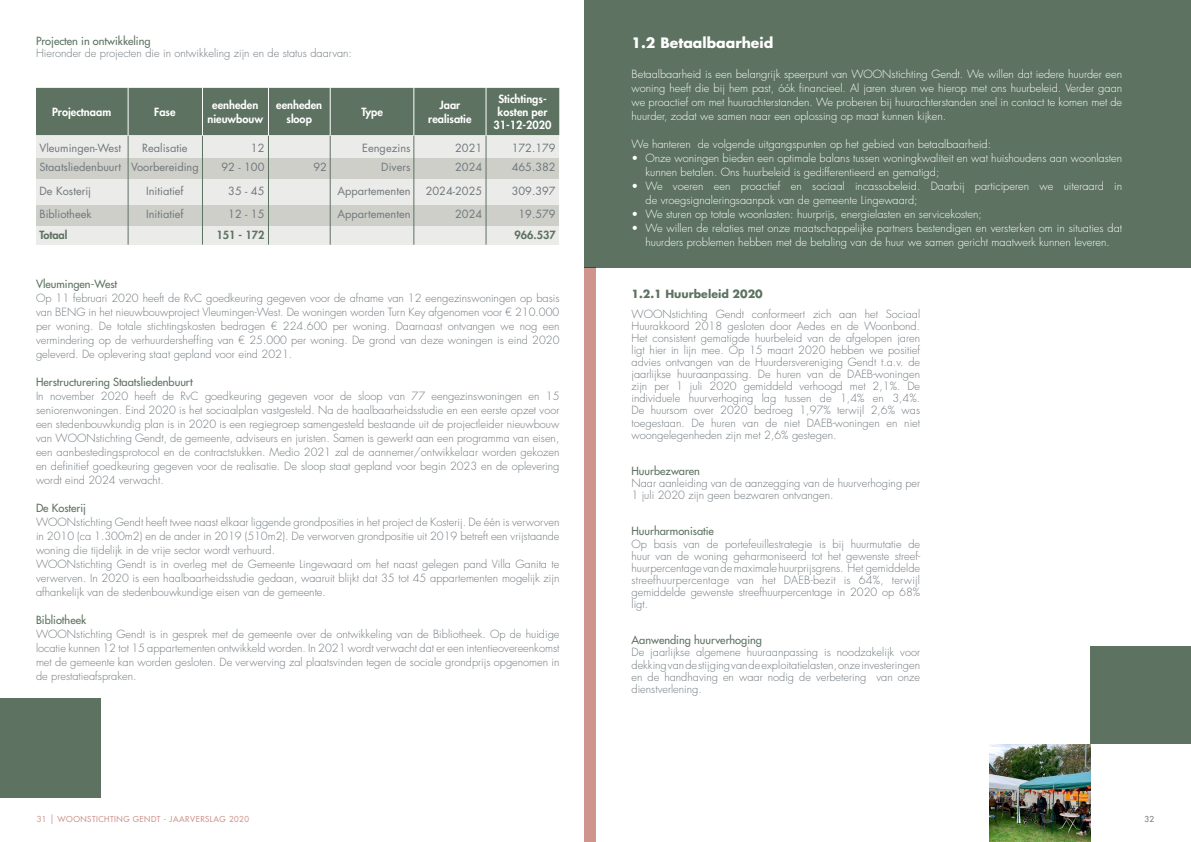
<style>
.page{position:relative;width:1191px;height:842px;background:#fff}
.page>*{position:absolute;margin:0;border:0;box-sizing:border-box;transform-origin:0 0}
.t1{font:700 14px "Futura Std";color:#fff}
.t2{font:300 11px/12.1px "Futura Std";color:#70787d;text-align:justify}
.t3{font:300 11px/14px "Futura Std";color:#fff}
.t4{font:11px "Futura Std";color:#70787d}
.t5{font:500 11px "Futura Std";color:#5d7261}
.t6{font:800 11px/13.2px "Futura Std";color:#fff;text-align:center}
.t7{font:800 11px "Futura Std";color:#5d7261}
.t8{font:700 11px "Futura Std";color:#5d7261}
.t9{font:500 8px "Futura Std";letter-spacing:.06em;color:#cf958d}
.t10{font:500 8px "Futura Std";color:#70787d}
.s1{font-size:9.6px}
</style>
<div class="page">
<div style="left:36px;top:106px;width:523px;height:139px;background:#ebebe9"></div>
<div style="left:36px;top:158px;width:523px;height:20px;background:#cecfc9"></div>
<div style="left:36px;top:205px;width:523px;height:20px;background:#cecfc9"></div>
<div style="left:584px;top:0;width:607px;height:267px;background:#5d7261"></div>
<div style="left:36px;top:88px;width:523px;height:47px;background:#5d7261"></div>
<div style="left:584px;top:267px;width:11px;height:575px;background:#cf958d"></div>
<img style="left:989px;top:744px;width:101px;height:98px">
<div style="left:1090px;top:647px;width:101px;height:97px;background:#5d7261"></div>
<div style="left:0;top:698px;width:101px;height:99px;background:#5d7261"></div>
<hr style="left:486px;top:135px;width:1px;height:110px;background:#5d7261">
<hr style="left:486px;top:77px;width:1px;height:58px;background:#fff">
<hr style="left:414px;top:135px;width:1px;height:110px;background:#5d7261">
<hr style="left:414px;top:77px;width:1px;height:58px;background:#fff">
<hr style="left:330px;top:135px;width:1px;height:110px;background:#5d7261">
<hr style="left:330px;top:77px;width:1px;height:58px;background:#fff">
<hr style="left:268px;top:135px;width:1px;height:110px;background:#5d7261">
<hr style="left:268px;top:77px;width:1px;height:58px;background:#fff">
<hr style="left:202px;top:135px;width:1px;height:110px;background:#5d7261">
<hr style="left:202px;top:77px;width:1px;height:58px;background:#fff">
<hr style="left:128px;top:135px;width:1px;height:110px;background:#5d7261">
<hr style="left:128px;top:77px;width:1px;height:58px;background:#fff">
<p class="t5" style="left:36px;top:34px;width:116px">Projecten in ontwikkeling</p>
<p class="t2" style="left:36px;top:47px;width:317px">Hieronder de projecten die in ontwikkeling zijn en de status daarvan:</p>
<p class="t6" style="left:52px;top:105px;width:61px">Projectnaam</p>
<p class="t6" style="left:154px;top:105px;width:23px">Fase</p>
<p class="t6" style="left:207px;top:99px;width:57px">eenheden nieuwbouw</p>
<p class="t6" style="left:276px;top:99px;width:48px">eenheden sloop</p>
<p class="t6" style="left:361px;top:105px;width:23px">Type</p>
<p class="t6" style="left:439px;top:99px;width:22px">Jaar</p>
<p class="t6" style="left:428px;top:112px;width:45px">realisatie</p>
<p class="t6" style="left:498px;top:92px;width:50px">Stichtings-</p>
<p class="t6" style="left:497px;top:105px;width:51px">kosten per</p>
<p class="t6" style="left:493px;top:119px;width:60px">31-12-2020</p>
<p class="t4" style="left:40px;top:141px;width:83px">Vleumingen-West</p>
<p class="t4" style="left:142px;top:141px;width:47px">Realisatie</p>
<p class="t4" style="left:251px;top:141px;width:15px">12</p>
<p class="t4" style="left:362px;top:141px;width:50px">Eengezins</p>
<p class="t4" style="left:455px;top:141px;width:29px">2021</p>
<p class="t4" style="left:512px;top:141px;width:46px">172.179</p>
<p class="t4" style="left:40px;top:160px;width:83px">Staatsliedenbuurt</p>
<p class="t4" style="left:131px;top:160px;width:69px">Voorbereiding</p>
<p class="t4" style="left:221px;top:160px;width:44px">92 - 100</p>
<p class="t4" style="left:313px;top:160px;width:15px">92</p>
<p class="t4" style="left:381px;top:160px;width:31px">Divers</p>
<p class="t4" style="left:455px;top:160px;width:29px">2024</p>
<p class="t4" style="left:512px;top:160px;width:46px">465.382</p>
<p class="t4" style="left:40px;top:184px;width:53px">De Kosterij</p>
<p class="t4" style="left:146px;top:184px;width:39px">Initiatief</p>
<p class="t4" style="left:228px;top:184px;width:38px">35 - 45</p>
<p class="t4" style="left:337px;top:184px;width:75px">Appartementen</p>
<p class="t4" style="left:426px;top:184px;width:58px">2024-2025</p>
<p class="t4" style="left:512px;top:184px;width:46px">309.397</p>
<p class="t4" style="left:40px;top:207px;width:54px">Bibliotheek</p>
<p class="t4" style="left:146px;top:207px;width:39px">Initiatief</p>
<p class="t4" style="left:228px;top:207px;width:38px">12 - 15</p>
<p class="t4" style="left:337px;top:207px;width:75px">Appartementen</p>
<p class="t4" style="left:455px;top:207px;width:29px">2024</p>
<p class="t4" style="left:518px;top:207px;width:39px">19.579</p>
<p class="t7" style="left:40px;top:228px;width:29px">Totaal</p>
<p class="t7" style="left:216px;top:228px;width:50px">151 - 172</p>
<p class="t7" style="left:514px;top:228px;width:43px">966.537</p>
<p class="t5" style="left:36px;top:277px;width:83px">Vleumingen-West</p>
<p class="t2" style="left:36px;top:291px;width:525px;line-height:14px">Op 11 februari 2020 heeft de RvC goedkeuring gegeven voor de afname van 12 eengezinswoningen op basis van BENG in het nieuwbouwproject Vleumingen-West. De woningen worden Turn Key afgenomen voor € 210.000 per woning. De totale stichtingskosten bedragen € 224.600 per woning. Daarnaast ontvangen we nog een vermindering op de verhuurdersheffing van € 25.000 per woning. De grond van deze woningen is eind 2020 geleverd. De oplevering staat gepland voor eind 2021.</p>
<p class="t5" style="left:36px;top:375px;width:158px">Herstructurering Staatsliedenbuurt</p>
<p class="t2" style="left:36px;top:389px;width:525px;line-height:14px">In november 2020 heeft de RvC goedkeuring gegeven voor de sloop van 77 eengezinswoningen en 15 seniorenwoningen. Eind 2020 is het sociaalplan vastgesteld. Na de haalbaarheidsstudie en een eerste opzet voor een stedenbouwkundig plan is in 2020 is een regiegroep samengesteld bestaande uit de projectleider nieuwbouw van WOONstichting Gendt, de gemeente, adviseurs en juristen. Samen is gewerkt aan een programma van eisen, een aanbestedingsprotocol en de contractstukken. Medio 2021 zal de aannemer/ontwikkelaar worden gekozen en definitief goedkeuring gegeven voor de realisatie. De sloop staat gepland voor begin 2023 en de oplevering wordt eind 2024 verwacht.</p>
<p class="t5" style="left:36px;top:501px;width:52px">De Kosterij</p>
<p class="t2" style="left:36px;top:515px;width:525px;line-height:14px">WOONstichting Gendt heeft twee naast elkaar liggende grondposities in het project de Kosterij. De één is verworven in 2010 (ca 1.300m2) en de ander in 2019 (510m2). De verworven grondpositie uit 2019 betreft een vrijstaande woning die tijdelijk in de vrije sector wordt verhuurd.</p>
<p class="t2" style="left:36px;top:557px;width:525px;line-height:14px">WOONstichting Gendt is in overleg met de Gemeente Lingewaard om het naast gelegen pand Villa Ganita te verwerven. In 2020 is een haalbaarheidsstudie gedaan, waaruit blijkt dat 35 tot 45 appartementen mogelijk zijn afhankelijk van de stedenbouwkundige eisen van de gemeente.</p>
<p class="t5" style="left:36px;top:613px;width:52px">Bibliotheek</p>
<p class="t2" style="left:36px;top:627px;width:525px;line-height:14px">WOONstichting Gendt is in gesprek met de gemeente over de ontwikkeling van de Bibliotheek. Op de huidige locatie kunnen 12 tot 15 appartementen ontwikkeld worden. In 2021 wordt verwacht dat er een intentieovereenkomst met de gemeente kan worden gesloten. De verwerving zal plaatsvinden tegen de sociale grondprijs opgenomen in de prestatieafspraken.</p>
<p class="t1" style="left:631px;top:33px;width:143px">1.2 Betaalbaarheid</p>
<p class="t3" style="left:631px;top:67px;width:492px;text-align:justify">Betaalbaarheid is een belangrijk speerpunt van WOONstichting Gendt. We willen dat iedere huurder een woning heeft die bij hem past, óók financieel. Al jaren sturen we hierop met ons huurbeleid. Verder gaan we proactief om met huurachterstanden. We proberen bij huurachterstanden snel in contact te komen met de huurder, zodat we samen naar een oplossing op maat kunnen kijken.</p>
<p class="t3" style="left:631px;top:137px;width:361px">We hanteren de volgende uitgangspunten op het gebied van betaalbaarheid:</p>
<p class="t3" style="left:645px;top:151px;width:478px;text-indent:-14px">• Onze woningen bieden een optimale balans tussen woningkwaliteit en wat huishoudens aan woonlasten kunnen betalen. Ons huurbeleid is gedifferentieerd en gematigd;</p>
<p class="t3" style="left:645px;top:179px;width:478px;text-indent:-14px">• We voeren een proactief en sociaal incassobeleid. Daarbij participeren we uiteraard in de vroegsignaleringsaanpak van de gemeente Lingewaard;</p>
<p class="t3" style="left:631px;top:207px;width:352px">• We sturen op totale woonlasten: huurprijs, energielasten en servicekosten;</p>
<p class="t3" style="left:631px;top:221px;width:492px;text-align:center">• We willen de relaties met onze maatschappelijke partners bestendigen en versterken om in situaties dat huurders problemen hebben met de betaling van de huur we samen gericht maatwerk kunnen leveren.</p>
<p class="t8" style="left:631px;top:286px;width:133px">1.2.1 Huurbeleid 2020</p>
<p class="t2" style="left:631px;top:308px;width:290px">WOONstichting Gendt conformeert zich aan het Sociaal Huurakkoord 2018 gesloten door Aedes en de Woonbond.<br>Het consistent gematigde huurbeleid van de afgelopen jaren ligt hier in lijn mee. Op 15 maart 2020 hebben we positief advies ontvangen van de Huurdersvereniging Gendt t.a.v. de jaarlijkse huuraanpassing. De huren van de DAEB-woningen zijn per 1 juli 2020 gemiddeld verhoogd met 2,1%. De individuele huurverhoging lag tussen de 1,4% en 3,4%.<br>De huursom over 2020 bedroeg 1,97% terwijl 2,6% was toegestaan. De huren van de niet DAEB-woningen en niet woongelegenheden zijn met 2,6% gestegen.</p>
<p class="t5" style="left:631px;top:464px;width:70px">Huurbezwaren</p>
<p class="t2" style="left:631px;top:477px;width:290px">Naar aanleiding van de aanzegging van de huurverhoging per<br>1 juli 2020 zijn geen bezwaren ontvangen.</p>
<p class="t5" style="left:631px;top:524px;width:84px">Huurharmonisatie</p>
<p class="t2" style="left:631px;top:538px;width:290px">Op basis van de portefeuillestrategie is bij huurmutatie de huur van de woning geharmoniseerd tot het gewenste streef&shy;huurpercentage van de maximale huurprijsgrens. Het gemiddelde streefhuurpercentage van het DAEB-bezit is 64%, terwijl gemiddelde gewenste streefhuurpercentage in 2020 op 68% ligt.</p>
<p class="t5" style="left:631px;top:633px;width:132px">Aanwending huurverhoging</p>
<p class="t2" style="left:631px;top:647px;width:290px">De jaarlijkse algemene huuraanpassing is noodzakelijk voor dekking van de stijging van de exploitatielasten, onze investeringen en de handhaving en waar nodig de verbetering van onze dienstverlening.</p>
<p class="t9" style="left:37px;top:814px;width:214px">31 <span class="s1">|</span> WOONSTICHTING GENDT - JAARVERSLAG 2020</p>
<p class="t10" style="left:1144px;top:814px;width:11px">32</p>
</div>
